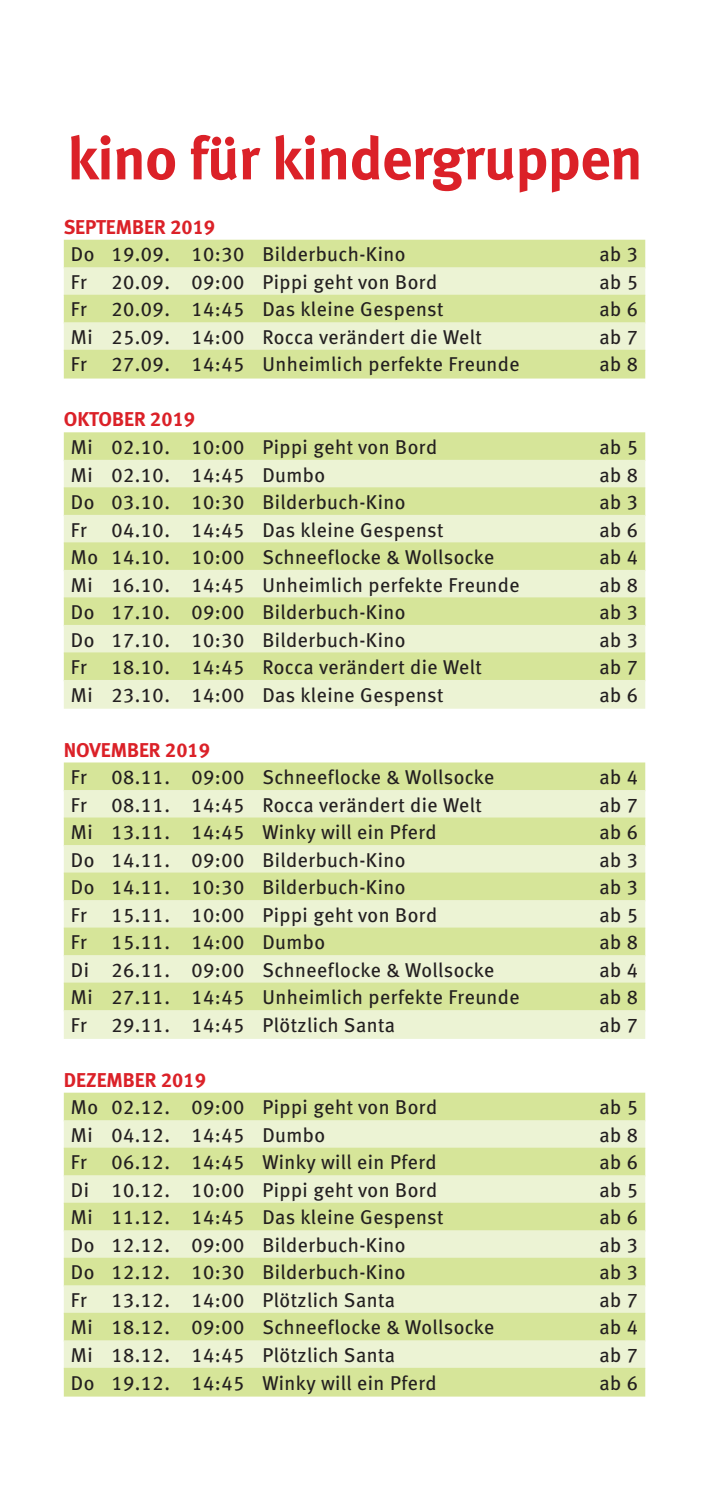
<style>
.page{position:relative;width:702px;height:1489px;background:#fff}
.page>*{position:absolute;margin:0;border:0;box-sizing:border-box;transform-origin:0 0}
.t1{font:60px "Meta Bold LF";letter-spacing:-.01em;color:#db2128}
.t2{font:20px "Meta Book LF";letter-spacing:.025em;color:#231f20}
.t3{font:20px "Meta Bold LF";color:#db2128}
</style>
<div class="page">
<div style="left:64px;top:240px;width:581px;height:28px;background:#d6e599"></div>
<div style="left:64px;top:267px;width:581px;height:29px;background:#ecf3d4"></div>
<div style="left:64px;top:295px;width:581px;height:28px;background:#d6e599"></div>
<div style="left:64px;top:322px;width:581px;height:29px;background:#ecf3d4"></div>
<div style="left:64px;top:350px;width:581px;height:28px;background:#d6e599"></div>
<div style="left:64px;top:432px;width:581px;height:29px;background:#d6e599"></div>
<div style="left:64px;top:460px;width:581px;height:28px;background:#ecf3d4"></div>
<div style="left:64px;top:487px;width:581px;height:29px;background:#d6e599"></div>
<div style="left:64px;top:515px;width:581px;height:28px;background:#ecf3d4"></div>
<div style="left:64px;top:542px;width:581px;height:29px;background:#d6e599"></div>
<div style="left:64px;top:570px;width:581px;height:28px;background:#ecf3d4"></div>
<div style="left:64px;top:597px;width:581px;height:29px;background:#d6e599"></div>
<div style="left:64px;top:625px;width:581px;height:28px;background:#ecf3d4"></div>
<div style="left:64px;top:652px;width:581px;height:29px;background:#d6e599"></div>
<div style="left:64px;top:680px;width:581px;height:28px;background:#ecf3d4"></div>
<div style="left:64px;top:762px;width:581px;height:29px;background:#d6e599"></div>
<div style="left:64px;top:790px;width:581px;height:28px;background:#ecf3d4"></div>
<div style="left:64px;top:817px;width:581px;height:29px;background:#d6e599"></div>
<div style="left:64px;top:845px;width:581px;height:28px;background:#ecf3d4"></div>
<div style="left:64px;top:872px;width:581px;height:29px;background:#d6e599"></div>
<div style="left:64px;top:900px;width:581px;height:28px;background:#ecf3d4"></div>
<div style="left:64px;top:927px;width:581px;height:29px;background:#d6e599"></div>
<div style="left:64px;top:955px;width:581px;height:28px;background:#ecf3d4"></div>
<div style="left:64px;top:982px;width:581px;height:29px;background:#d6e599"></div>
<div style="left:64px;top:1010px;width:581px;height:28px;background:#ecf3d4"></div>
<div style="left:64px;top:1092px;width:581px;height:29px;background:#d6e599"></div>
<div style="left:64px;top:1120px;width:581px;height:28px;background:#ecf3d4"></div>
<div style="left:64px;top:1147px;width:581px;height:29px;background:#d6e599"></div>
<div style="left:64px;top:1175px;width:581px;height:28px;background:#ecf3d4"></div>
<div style="left:64px;top:1202px;width:581px;height:29px;background:#d6e599"></div>
<div style="left:64px;top:1230px;width:581px;height:28px;background:#ecf3d4"></div>
<div style="left:64px;top:1257px;width:581px;height:29px;background:#d6e599"></div>
<div style="left:64px;top:1285px;width:581px;height:28px;background:#ecf3d4"></div>
<div style="left:64px;top:1312px;width:581px;height:29px;background:#d6e599"></div>
<div style="left:64px;top:1340px;width:581px;height:28px;background:#ecf3d4"></div>
<div style="left:64px;top:1367px;width:581px;height:29px;background:#d6e599"></div>
<h1 class="t1" style="left:67px;top:136px;width:576px">kino für kindergruppen</h1>
<p class="t3" style="left:64px;top:219px;width:153px">SEPTEMBER 2019</p>
<p class="t2" style="left:71px;top:247px;width:336px">Do 19.09. 10:30 Bilderbuch-Kino</p>
<p class="t2" style="left:599px;top:247px;width:40px">ab 3</p>
<p class="t2" style="left:71px;top:274px;width:368px">Fr 20.09. 09:00 Pippi geht von Bord</p>
<p class="t2" style="left:599px;top:274px;width:40px">ab 5</p>
<p class="t2" style="left:71px;top:302px;width:374px">Fr 20.09. 14:45 Das kleine Gespenst</p>
<p class="t2" style="left:599px;top:302px;width:40px">ab 6</p>
<p class="t2" style="left:71px;top:329px;width:412px">Mi 25.09. 14:00 Rocca verändert die Welt</p>
<p class="t2" style="left:599px;top:329px;width:40px">ab 7</p>
<p class="t2" style="left:71px;top:357px;width:450px">Fr 27.09. 14:45 Unheimlich perfekte Freunde</p>
<p class="t2" style="left:599px;top:357px;width:40px">ab 8</p>
<p class="t3" style="left:64px;top:412px;width:133px">OKTOBER 2019</p>
<p class="t2" style="left:71px;top:439px;width:368px">Mi 02.10. 10:00 Pippi geht von Bord</p>
<p class="t2" style="left:599px;top:439px;width:40px">ab 5</p>
<p class="t2" style="left:71px;top:467px;width:256px">Mi 02.10. 14:45 Dumbo</p>
<p class="t2" style="left:599px;top:467px;width:40px">ab 8</p>
<p class="t2" style="left:71px;top:494px;width:336px">Do 03.10. 10:30 Bilderbuch-Kino</p>
<p class="t2" style="left:599px;top:494px;width:40px">ab 3</p>
<p class="t2" style="left:71px;top:522px;width:374px">Fr 04.10. 14:45 Das kleine Gespenst</p>
<p class="t2" style="left:599px;top:522px;width:40px">ab 6</p>
<p class="t2" style="left:71px;top:549px;width:425px">Mo 14.10. 10:00 Schneeflocke &amp; Wollsocke</p>
<p class="t2" style="left:599px;top:549px;width:40px">ab 4</p>
<p class="t2" style="left:71px;top:577px;width:450px">Mi 16.10. 14:45 Unheimlich perfekte Freunde</p>
<p class="t2" style="left:599px;top:577px;width:40px">ab 8</p>
<p class="t2" style="left:71px;top:604px;width:336px">Do 17.10. 09:00 Bilderbuch-Kino</p>
<p class="t2" style="left:599px;top:604px;width:40px">ab 3</p>
<p class="t2" style="left:71px;top:632px;width:336px">Do 17.10. 10:30 Bilderbuch-Kino</p>
<p class="t2" style="left:599px;top:632px;width:40px">ab 3</p>
<p class="t2" style="left:71px;top:659px;width:412px">Fr 18.10. 14:45 Rocca verändert die Welt</p>
<p class="t2" style="left:599px;top:659px;width:40px">ab 7</p>
<p class="t2" style="left:71px;top:687px;width:374px">Mi 23.10. 14:00 Das kleine Gespenst</p>
<p class="t2" style="left:599px;top:687px;width:40px">ab 6</p>
<p class="t3" style="left:64px;top:742px;width:148px">NOVEMBER 2019</p>
<p class="t2" style="left:71px;top:769px;width:425px">Fr 08.11. 09:00 Schneeflocke &amp; Wollsocke</p>
<p class="t2" style="left:599px;top:769px;width:40px">ab 4</p>
<p class="t2" style="left:71px;top:797px;width:412px">Fr 08.11. 14:45 Rocca verändert die Welt</p>
<p class="t2" style="left:599px;top:797px;width:40px">ab 7</p>
<p class="t2" style="left:71px;top:824px;width:367px">Mi 13.11. 14:45 Winky will ein Pferd</p>
<p class="t2" style="left:599px;top:824px;width:40px">ab 6</p>
<p class="t2" style="left:71px;top:852px;width:336px">Do 14.11. 09:00 Bilderbuch-Kino</p>
<p class="t2" style="left:599px;top:852px;width:40px">ab 3</p>
<p class="t2" style="left:71px;top:879px;width:336px">Do 14.11. 10:30 Bilderbuch-Kino</p>
<p class="t2" style="left:599px;top:879px;width:40px">ab 3</p>
<p class="t2" style="left:71px;top:907px;width:368px">Fr 15.11. 10:00 Pippi geht von Bord</p>
<p class="t2" style="left:599px;top:907px;width:40px">ab 5</p>
<p class="t2" style="left:71px;top:934px;width:256px">Fr 15.11. 14:00 Dumbo</p>
<p class="t2" style="left:599px;top:934px;width:40px">ab 8</p>
<p class="t2" style="left:71px;top:962px;width:425px">Di 26.11. 09:00 Schneeflocke &amp; Wollsocke</p>
<p class="t2" style="left:599px;top:962px;width:40px">ab 4</p>
<p class="t2" style="left:71px;top:989px;width:450px">Mi 27.11. 14:45 Unheimlich perfekte Freunde</p>
<p class="t2" style="left:599px;top:989px;width:40px">ab 8</p>
<p class="t2" style="left:71px;top:1017px;width:326px">Fr 29.11. 14:45 Plötzlich Santa</p>
<p class="t2" style="left:599px;top:1017px;width:40px">ab 7</p>
<p class="t3" style="left:64px;top:1072px;width:144px">DEZEMBER 2019</p>
<p class="t2" style="left:71px;top:1099px;width:368px">Mo 02.12. 09:00 Pippi geht von Bord</p>
<p class="t2" style="left:599px;top:1099px;width:40px">ab 5</p>
<p class="t2" style="left:71px;top:1127px;width:256px">Mi 04.12. 14:45 Dumbo</p>
<p class="t2" style="left:599px;top:1127px;width:40px">ab 8</p>
<p class="t2" style="left:71px;top:1154px;width:367px">Fr 06.12. 14:45 Winky will ein Pferd</p>
<p class="t2" style="left:599px;top:1154px;width:40px">ab 6</p>
<p class="t2" style="left:71px;top:1182px;width:368px">Di 10.12. 10:00 Pippi geht von Bord</p>
<p class="t2" style="left:599px;top:1182px;width:40px">ab 5</p>
<p class="t2" style="left:71px;top:1209px;width:374px">Mi 11.12. 14:45 Das kleine Gespenst</p>
<p class="t2" style="left:599px;top:1209px;width:40px">ab 6</p>
<p class="t2" style="left:71px;top:1237px;width:336px">Do 12.12. 09:00 Bilderbuch-Kino</p>
<p class="t2" style="left:599px;top:1237px;width:40px">ab 3</p>
<p class="t2" style="left:71px;top:1264px;width:336px">Do 12.12. 10:30 Bilderbuch-Kino</p>
<p class="t2" style="left:599px;top:1264px;width:40px">ab 3</p>
<p class="t2" style="left:71px;top:1292px;width:326px">Fr 13.12. 14:00 Plötzlich Santa</p>
<p class="t2" style="left:599px;top:1292px;width:40px">ab 7</p>
<p class="t2" style="left:71px;top:1319px;width:425px">Mi 18.12. 09:00 Schneeflocke &amp; Wollsocke</p>
<p class="t2" style="left:599px;top:1319px;width:40px">ab 4</p>
<p class="t2" style="left:71px;top:1347px;width:326px">Mi 18.12. 14:45 Plötzlich Santa</p>
<p class="t2" style="left:599px;top:1347px;width:40px">ab 7</p>
<p class="t2" style="left:71px;top:1374px;width:367px">Do 19.12. 14:45 Winky will ein Pferd</p>
<p class="t2" style="left:599px;top:1374px;width:40px">ab 6</p>
</div>
